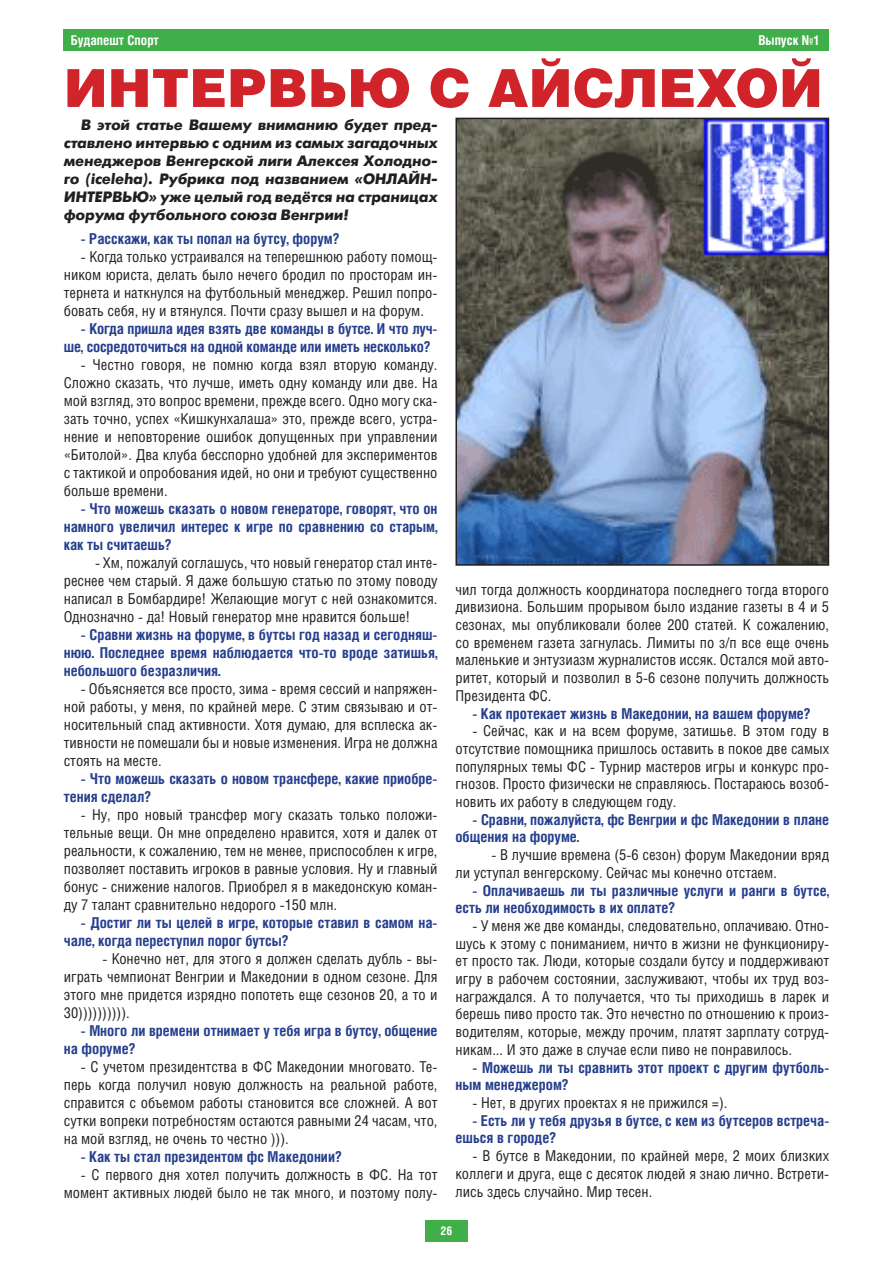
<style>
.page{position:relative;width:893px;height:1263px;background:#fff}
.page>*{position:absolute;margin:0;border:0;box-sizing:border-box;transform-origin:0 0}
.t1{font:900 52.5px "Helios";color:#d1232a}
.t2{font:15px/18px "Helios Cond";color:#231f20;text-align:justify}
.t3{font:700 15px/18px "Helios Cond";color:#253f8e}
.t4{font:italic 700 15px/18px "Futuris C";color:#231f20;text-align:justify}
.t5{font:700 13.5px "Helios Cond";color:#fff}
.t6{font:700 12px "Helios Cond";color:#fff}
</style>
<div class="page">
<div style="left:64px;top:30px;width:765px;height:21px;background:#40ae49"></div>
<div style="left:425px;top:1220px;width:43px;height:22px;background:#40ae49"></div>
<img style="left:458px;top:121px;width:368px;height:442px">
<div style="left:455px;top:118px;width:374px;height:448px;border:2px solid #231f20"></div>
<p class="t5" style="left:71px;top:32px;width:90px">Будапешт Спорт</p>
<p class="t5" style="left:758px;top:32px;width:63px">Выпуск №1</p>
<h1 class="t1" style="left:64px;top:55px;width:41px">интерв</h1>
<h1 class="t1" style="left:308px;top:55px;width:517px">ью с Айслехой</h1>
<p class="t4" style="left:64px;top:116px;width:375px;text-indent:17px">В этой статье Вашему вниманию будет пред&shy;ставлено интервью с одним из самых загадочных менеджеров Венгерской лиги Алексея Холодно&shy;го (iceleha). Рубрика под названием «ОНЛАЙН-ИНТЕРВЬЮ» уже целый год ведётся на страницах форума футбольного союза Венгрии!</p>
<p class="t3" style="left:81px;top:229px;width:260px">- Расскажи, как ты попал на бутсу, форум?</p>
<p class="t2" style="left:64px;top:247px;width:375px;text-indent:17px">- Когда только устраивался на теперешнюю работу помощ&shy;ником юриста, делать было нечего бродил по просторам ин&shy;тернета и наткнулся на футбольный менеджер. Решил попро&shy;бовать себя, ну и втянулся. Почти сразу вышел и на форум.</p>
<p class="t3" style="left:64px;top:319px;width:375px;text-indent:17px">- Когда пришла идея взять две команды в бутсе. И что луч&shy;ше, сосредоточиться на одной команде или иметь несколько?</p>
<p class="t2" style="left:64px;top:355px;width:375px;text-indent:17px">- Честно говоря, не помню когда взял вторую команду.<br>Сложно сказать, что лучше, иметь одну команду или две. На мой взгляд, это вопрос времени, прежде всего. Одно могу ска&shy;зать точно, успех «Кишкунхалаша» это, прежде всего, устра&shy;нение и неповторение ошибок допущенных при управлении «Битолой». Два клуба бесспорно удобней для экспериментов с тактикой и опробования идей, но они и требуют существенно больше времени.</p>
<p class="t3" style="left:64px;top:499px;width:375px;text-align:justify;text-indent:17px">- Что можешь сказать о новом генераторе, говорят, что он намного увеличил интерес к игре по сравнению со старым, как ты считаешь?</p>
<p class="t2" style="left:64px;top:553px;width:375px;text-indent:31px">- Хм, пожалуй соглашусь, что новый генератор стал инте&shy;реснее чем старый. Я даже большую статью по этому поводу написал в Бомбардире! Желающие могут с ней ознакомится.<br>Однозначно - да! Новый генератор мне нравится больше!</p>
<p class="t3" style="left:64px;top:625px;width:375px;text-align:justify;text-indent:17px">- Сравни жизнь на форуме, в бутсы год назад и сегодняш&shy;нюю. Последнее время наблюдается что-то вроде затишья, небольшого безразличия.</p>
<p class="t2" style="left:64px;top:679px;width:375px;text-indent:17px">- Объясняется все просто, зима - время сессий и напряжен&shy;ной работы, у меня, по крайней мере. С этим связываю и от&shy;носительный спад активности. Хотя думаю, для всплеска ак&shy;тивности не помешали бы и новые изменения. Игра не должна стоять на месте.</p>
<p class="t3" style="left:64px;top:769px;width:375px;text-indent:17px">- Что можешь сказать о новом трансфере, какие приобре&shy;тения сделал?</p>
<p class="t2" style="left:64px;top:805px;width:375px;text-indent:17px">- Ну, про новый трансфер могу сказать только положи&shy;тельные вещи. Он мне определено нравится, хотя и далек от реальности, к сожалению, тем не менее, приспособлен к игре, позволяет поставить игроков в равные условия. Ну и главный бонус - снижение налогов. Приобрел я в македонскую коман&shy;ду 7 талант сравнительно недорого -150 млн.</p>
<p class="t3" style="left:64px;top:913px;width:375px;text-indent:17px">- Достиг ли ты целей в игре, которые ставил в самом на&shy;чале, когда переступил порог бутсы?</p>
<p class="t2" style="left:64px;top:949px;width:375px;text-indent:39px">- Конечно нет, для этого я должен сделать дубль - вы&shy;играть чемпионат Венгрии и Македонии в одном сезоне. Для этого мне придется изрядно попотеть еще сезонов 20, а то и 30)))))))))).</p>
<p class="t3" style="left:64px;top:1021px;width:375px;text-indent:17px">- Много ли времени отнимает у тебя игра в бутсу, общение на форуме?</p>
<p class="t2" style="left:64px;top:1057px;width:375px;text-indent:17px">- С учетом президентства в ФС Македонии многовато. Те&shy;перь когда получил новую должность на реальной работе, справится с объемом работы становится все сложней. А вот сутки вопреки потребностям остаются равными 24 часам, что, на мой взгляд, не очень то честно ))).</p>
<p class="t3" style="left:81px;top:1147px;width:262px">- Как ты стал президентом фс Македонии?</p>
<p class="t2" style="left:64px;top:1165px;width:375px;text-align:right">- С первого дня хотел получить должность в ФС. На тот момент активных людей было не так много, и поэтому полу-</p>
<p class="t2" style="left:455px;top:580px;width:375px">чил тогда должность координатора последнего тогда второго дивизиона. Большим прорывом было издание газеты в 4 и 5 сезонах, мы опубликовали более 200 статей. К сожалению, со временем газета загнулась. Лимиты по з/п все еще очень маленькие и энтузиазм журналистов иссяк. Остался мой авто&shy;ритет, который и позволил в 5-6 сезоне получить должность Президента ФС.</p>
<p class="t3" style="left:472px;top:704px;width:340px">- Как протекает жизнь в Македонии, на вашем форуме?</p>
<p class="t2" style="left:455px;top:722px;width:375px;text-indent:17px">- Сейчас, как и на всем форуме, затишье. В этом году в отсутствие помощника пришлось оставить в покое две самых популярных темы ФС - Турнир мастеров игры и конкурс про&shy;гнозов. Просто физически не справляюсь. Постараюсь возоб&shy;новить их работу в следующем году.</p>
<p class="t3" style="left:455px;top:810px;width:375px;text-indent:17px">- Сравни, пожалуйста, фс Венгрии и фс Македонии в плане общения на форуме.</p>
<p class="t2" style="left:455px;top:846px;width:375px;text-indent:36px">- В лучшие времена (5-6 сезон) форум Македонии вряд ли уступал венгерскому. Сейчас мы конечно отстаем.</p>
<p class="t3" style="left:455px;top:881px;width:375px;text-indent:17px">- Оплачиваешь ли ты различные услуги и ранги в бутсе, есть ли необходимость в их оплате?</p>
<p class="t2" style="left:455px;top:916px;width:375px;text-indent:17px">- У меня же две команды, следовательно, оплачиваю. Отно&shy;шусь к этому с пониманием, ничто в жизни не функциониру&shy;ет просто так. Люди, которые создали бутсу и поддерживают игру в рабочем состоянии, заслуживают, чтобы их труд воз&shy;награждался. А то получается, что ты приходишь в ларек и берешь пиво просто так. Это нечестно по отношению к произ&shy;водителям, которые, между прочим, платят зарплату сотруд&shy;никам... И это даже в случае если пиво не понравилось.</p>
<p class="t3" style="left:455px;top:1058px;width:375px;text-indent:17px">- Можешь ли ты сравнить этот проект с другим футболь&shy;ным менеджером?</p>
<p class="t2" style="left:472px;top:1093px;width:256px">- Нет, в других проектах я не прижился =).</p>
<p class="t3" style="left:455px;top:1111px;width:375px;text-indent:17px">- Есть ли у тебя друзья в бутсе, с кем из бутсеров встреча&shy;ешься в городе?</p>
<p class="t2" style="left:455px;top:1146px;width:375px;text-indent:17px">- В бутсе в Македонии, по крайней мере, 2 моих близких коллеги и друга, еще с десяток людей я знаю лично. Встрети&shy;лись здесь случайно. Мир тесен.</p>
<p class="t6" style="left:440px;top:1224px;width:14px">26</p>
</div>
